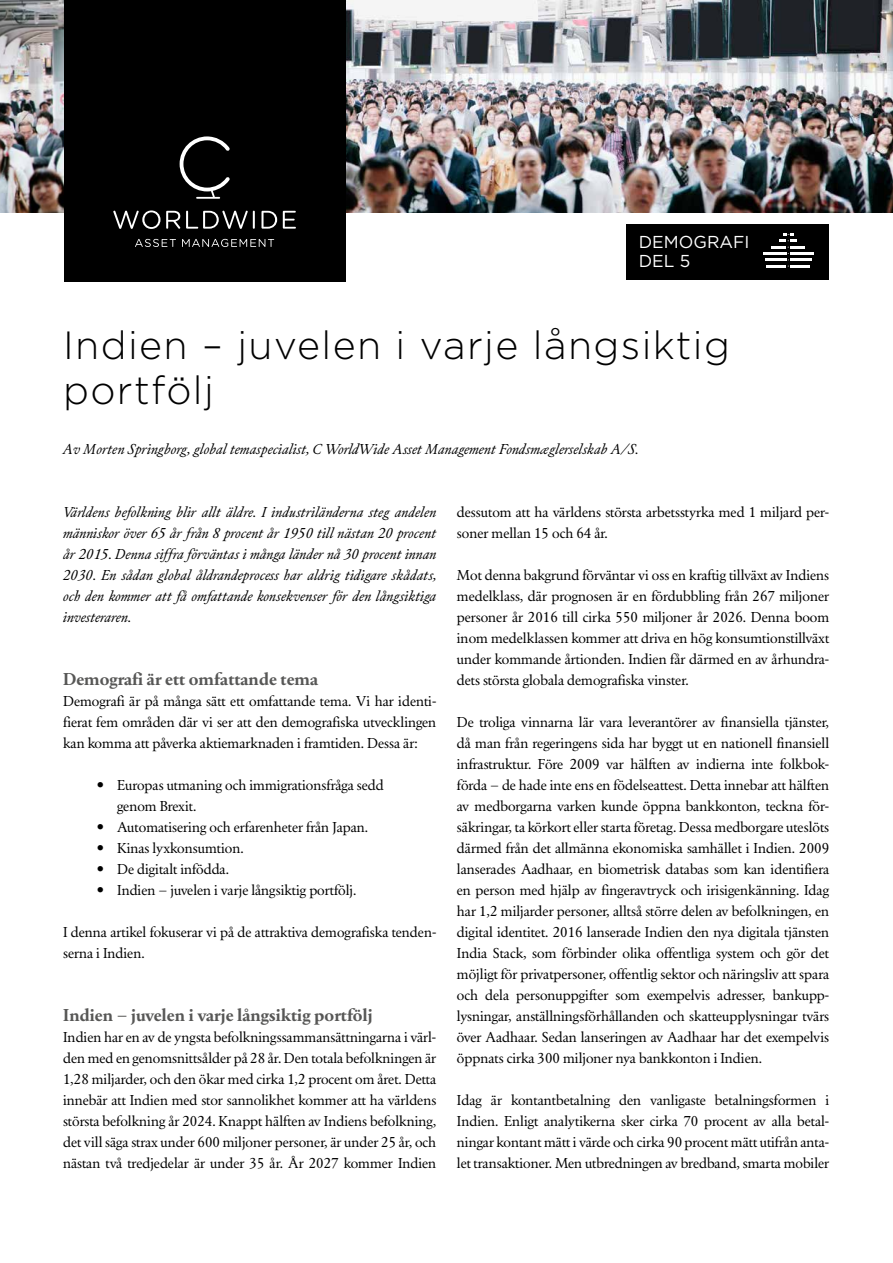
<style>
.page{position:relative;width:893px;height:1263px;background:#fff}
.page>*{position:absolute;margin:0;border:0;box-sizing:border-box;transform-origin:0 0}
.t1{font:300 39.3px/45px "Gotham";letter-spacing:.035em;color:#000}
.t2{font:700 18px "Primo Serif";color:#575756}
.t3{font:17.25px/18.8px "Gotham";color:#fff}
.t4{font:15px/21px "Primo Serif";color:#000;text-align:justify}
.t5{font:italic 15px/21px "Primo Serif";color:#000;text-align:justify}
</style>
<div class="page">
<div style="left:627px;top:224px;width:202px;height:56px;background:#000"></div>
<hr style="left:790px;top:265px;width:20px;height:2px;background:#fff">
<hr style="left:790px;top:259px;width:22px;height:2px;background:#fff">
<hr style="left:790px;top:252px;width:24px;height:3px;background:#fff">
<svg style="left:767px;top:233px;width:38px;height:34px"></svg>
<hr style="left:763px;top:252px;width:23px;height:3px;background:#fff">
<hr style="left:765px;top:259px;width:21px;height:2px;background:#fff">
<img style="left:345px;top:0;width:548px;height:213px">
<img style="left:0;top:0;width:64px;height:213px">
<div style="left:64px;top:0;width:281px;height:282px;background:#000"></div>
<svg style="left:113px;top:210px;width:47px;height:19px"></svg>
<svg style="left:166px;top:211px;width:14px;height:18px"></svg>
<svg style="left:186px;top:211px;width:69px;height:18px"></svg>
<svg style="left:261px;top:211px;width:16px;height:18px"></svg>
<svg style="left:283px;top:211px;width:13px;height:18px"></svg>
<svg style="left:135px;top:239px;width:41px;height:8px"></svg>
<svg style="left:182px;top:239px;width:92px;height:8px"></svg>
<svg style="left:180px;top:136px;width:50px;height:63px"></svg>
<p class="t3" style="left:639px;top:232px;width:112px">DEMOGRAFI<br>DEL 5</p>
<h1 class="t1" style="left:63px;top:321px;width:668px">Indien – juvelen i varje långsiktig portfölj</h1>
<p class="t5" style="left:63px;top:439px;width:577px">Av Morten Springborg, global temaspecialist, C WorldWide Asset Management Fondsmæglerselskab A/S.</p>
<p class="t5" style="left:63px;top:502px;width:375px">Världens befolkning blir allt äldre. I industriländerna steg andelen människor över 65 år från 8 procent år 1950 till nästan 20 procent år 2015. Denna siffra förväntas i många länder nå 30 procent innan 2030. En sådan global åldrandeprocess har aldrig tidigare skådats, och den kommer att få omfattande konsekvenser för den långsiktiga investeraren.</p>
<p class="t2" style="left:63px;top:668px;width:257px">Demografi är ett omfattande tema</p>
<p class="t4" style="left:63px;top:690px;width:375px">Demografi är på många sätt ett omfattande tema. Vi har identi&shy;fierat fem områden där vi ser att den demografiska utvecklingen kan komma att påverka aktiemarknaden i framtiden. Dessa är:</p>
<p class="t4" style="left:117px;top:774px;width:268px;text-indent:-20px">• Europas utmaning och immigrationsfråga sedd genom Brexit.</p>
<p class="t4" style="left:97px;top:816px;width:273px">• Automatisering och erfarenheter från Japan.</p>
<p class="t4" style="left:97px;top:837px;width:148px">• Kinas lyxkonsumtion.</p>
<p class="t4" style="left:97px;top:858px;width:133px">• De digitalt infödda.</p>
<p class="t4" style="left:97px;top:879px;width:261px">• Indien – juvelen i varje långsiktig portfölj.</p>
<p class="t4" style="left:63px;top:921px;width:375px">I denna artikel fokuserar vi på de attraktiva demografiska tenden&shy;serna i Indien.</p>
<p class="t2" style="left:63px;top:1004px;width:311px">Indien – juvelen i varje långsiktig portfölj</p>
<p class="t4" style="left:63px;top:1026px;width:375px">Indien har en av de yngsta befolkningssammansättningarna i värl&shy;den med en genomsnittsålder på 28 år. Den totala befolkningen är 1,28 miljarder, och den ökar med cirka 1,2 procent om året. Detta innebär att Indien med stor sannolikhet kommer att ha världens största befolkning år 2024. Knappt hälften av Indiens befolkning, det vill säga strax under 600 miljoner personer, är under 25 år, och nästan två tredjedelar är under 35 år. År 2027 kommer Indien</p>
<p class="t4" style="left:457px;top:501px;width:374px">dessutom att ha världens största arbetsstyrka med 1 miljard per&shy;soner mellan 15 och 64 år.</p>
<p class="t4" style="left:457px;top:564px;width:374px">Mot denna bakgrund förväntar vi oss en kraftig tillväxt av Indiens medelklass, där prognosen är en fördubbling från 267 miljoner personer år 2016 till cirka 550 miljoner år 2026. Denna boom inom medelklassen kommer att driva en hög konsumtionstillväxt under kommande årtionden. Indien får därmed en av århundra&shy;dets största globala demografiska vinster.</p>
<p class="t4" style="left:457px;top:711px;width:374px">De troliga vinnarna lär vara leverantörer av finansiella tjänster, då man från regeringens sida har byggt ut en nationell finansiell infrastruktur. Före 2009 var hälften av indierna inte folkbok&shy;förda – de hade inte ens en födelseattest. Detta innebar att hälften av medborgarna varken kunde öppna bankkonton, teckna för&shy;säkringar, ta körkort eller starta företag. Dessa medborgare uteslöts därmed från det allmänna ekonomiska samhället i Indien. 2009 lanserades Aadhaar, en biometrisk databas som kan identifiera en person med hjälp av fingeravtryck och irisigenkänning. Idag har 1,2 miljarder personer, alltså större delen av befolkningen, en digital identitet. 2016 lanserade Indien den nya digitala tjänsten India Stack, som förbinder olika offentliga system och gör det möjligt för privatpersoner, offentlig sektor och näringsliv att spara och dela personuppgifter som exempelvis adresser, bankupp&shy;lysningar, anställningsförhållanden och skatteupplysningar tvärs över Aadhaar. Sedan lanseringen av Aadhaar har det exempelvis öppnats cirka 300 miljoner nya bankkonton i Indien.</p>
<p class="t4" style="left:457px;top:1089px;width:374px">Idag är kontantbetalning den vanligaste betalningsformen i Indien. Enligt analytikerna sker cirka 70 procent av alla betal&shy;ningar kontant mätt i värde och cirka 90 procent mätt utifrån anta&shy;let transaktioner. Men utbredningen av bredband, smarta mobiler</p>
</div>
